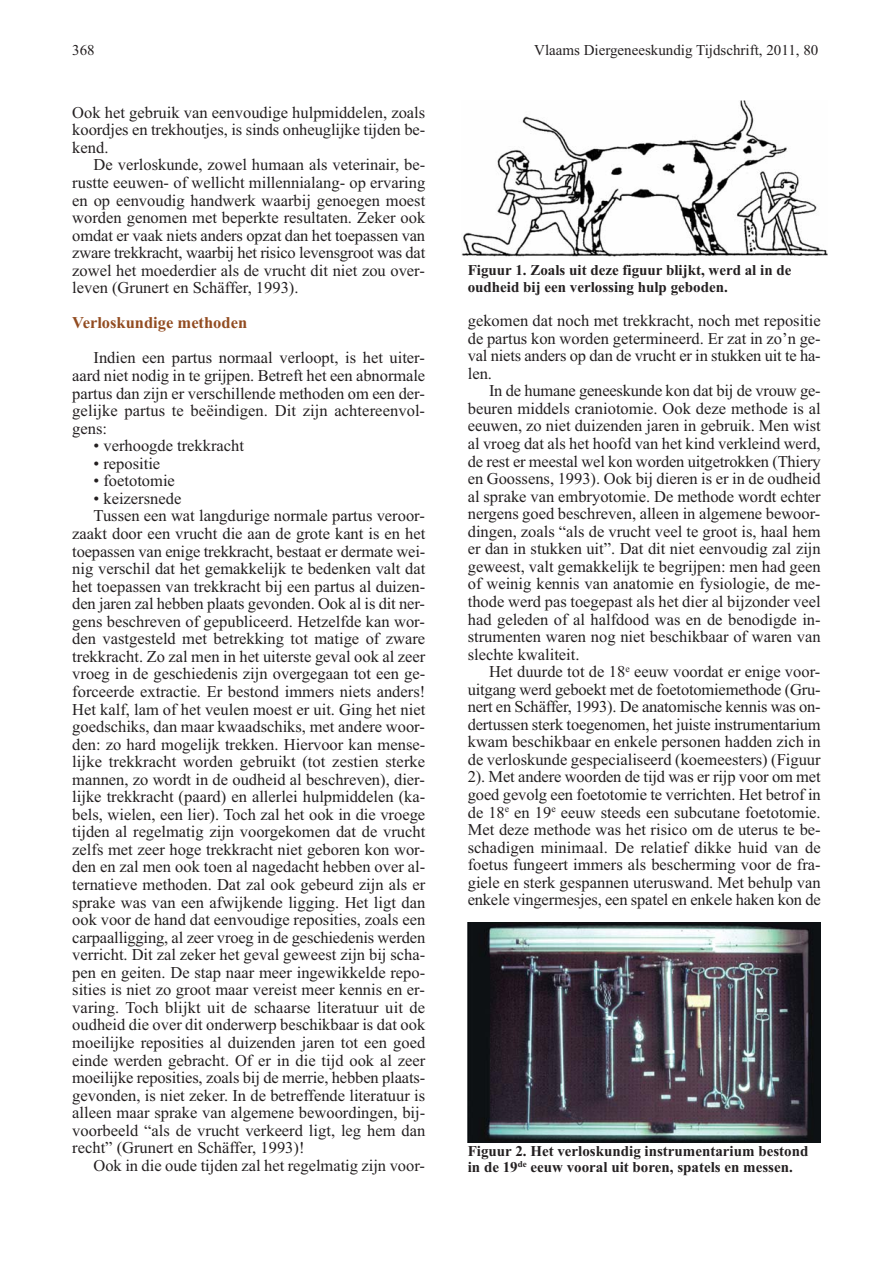
<style>
.page{position:relative;width:893px;height:1263px;background:#fff}
.page>*{position:absolute;margin:0;border:0;box-sizing:border-box;transform-origin:0 0}
.t1{font:16.5px/17.5px "Times New Roman";color:#231f20;text-align:justify}
.t2{font:700 16.5px "Times New Roman";color:#924c21}
.t3{font:700 15px/16.2px "Times New Roman";color:#231f20}
.t4{font:15px "Times New Roman";color:#231f20}
</style>
<div class="page">
<img style="left:462px;top:100px;width:365px;height:157px">
<img style="left:468px;top:923px;width:353px;height:219px">
<p class="t4" style="left:72px;top:45px;width:24px">368</p>
<p class="t4" style="left:534px;top:45px;width:286px">Vlaams Diergeneeskundig Tijdschrift, 2011, 80</p>
<p class="t1" style="left:72px;top:105px;width:354px">Ook het gebruik van eenvoudige hulpmiddelen, zoals koordjes en trekhoutjes, is sinds onheuglijke tijden be&shy;kend.</p>
<p class="t1" style="left:72px;top:158px;width:354px;text-indent:21px">De verloskunde, zowel humaan als veterinair, be&shy;rustte eeuwen- of wellicht millennialang- op ervaring en op eenvoudig handwerk waarbij genoegen moest worden genomen met beperkte resultaten. Zeker ook omdat er vaak niets anders opzat dan het toepassen van zware trekkracht, waarbij het risico levensgroot was dat zowel het moederdier als de vrucht dit niet zou over&shy;leven (Grunert en Schäffer, 1993).</p>
<p class="t2" style="left:72px;top:317px;width:176px">Verloskundige methoden</p>
<p class="t1" style="left:72px;top:351px;width:354px;text-indent:21px">Indien een partus normaal verloopt, is het uiter&shy;aard niet nodig in te grijpen. Betreft het een abnormale partus dan zijn er verschillende methoden om een der&shy;gelijke partus te beëindigen. Dit zijn achtereenvol&shy;gens:</p>
<p class="t1" style="left:94px;top:438px;width:152px">• verhoogde trekkracht</p>
<p class="t1" style="left:94px;top:456px;width:68px">• repositie</p>
<p class="t1" style="left:94px;top:474px;width:83px">• foetotomie</p>
<p class="t1" style="left:94px;top:491px;width:89px">• keizersnede</p>
<p class="t1" style="left:94px;top:509px;width:333px">Tussen een wat langdurige normale partus veroor-</p>
<p class="t1" style="left:72px;top:526px;width:354px">zaakt door een vrucht die aan de grote kant is en het</p>
<p class="t1" style="left:72px;top:544px;width:354px">toepassen van enige trekkracht, bestaat er dermate wei-</p>
<p class="t1" style="left:72px;top:561px;width:354px">nig verschil dat het gemakkelijk te bedenken valt dat</p>
<p class="t1" style="left:72px;top:579px;width:354px">het toepassen van trekkracht bij een partus al duizen-</p>
<p class="t1" style="left:72px;top:596px;width:354px">den jaren zal hebben plaats gevonden. Ook al is dit ner-</p>
<p class="t1" style="left:72px;top:614px;width:354px">gens beschreven of gepubliceerd. Hetzelfde kan wor-</p>
<p class="t1" style="left:72px;top:632px;width:354px">den vastgesteld met betrekking tot matige of zware</p>
<p class="t1" style="left:72px;top:649px;width:354px">trekkracht. Zo zal men in het uiterste geval ook al zeer</p>
<p class="t1" style="left:72px;top:667px;width:354px">vroeg in de geschiedenis zijn overgegaan tot een ge-</p>
<p class="t1" style="left:72px;top:684px;width:354px">forceerde extractie. Er bestond immers niets anders!</p>
<p class="t1" style="left:72px;top:702px;width:354px">Het kalf, lam of het veulen moest er uit. Ging het niet</p>
<p class="t1" style="left:72px;top:719px;width:354px">goedschiks, dan maar kwaadschiks, met andere woor-</p>
<p class="t1" style="left:72px;top:737px;width:354px">den: zo hard mogelijk trekken. Hiervoor kan mense-</p>
<p class="t1" style="left:72px;top:754px;width:354px">lijke trekkracht worden gebruikt (tot zestien sterke</p>
<p class="t1" style="left:72px;top:772px;width:354px">mannen, zo wordt in de oudheid al beschreven), dier-</p>
<p class="t1" style="left:72px;top:789px;width:354px">lijke trekkracht (paard) en allerlei hulpmiddelen (ka-</p>
<p class="t1" style="left:72px;top:807px;width:354px">bels, wielen, een lier). Toch zal het ook in die vroege</p>
<p class="t1" style="left:72px;top:825px;width:354px">tijden al regelmatig zijn voorgekomen dat de vrucht</p>
<p class="t1" style="left:72px;top:842px;width:354px">zelfs met zeer hoge trekkracht niet geboren kon wor-</p>
<p class="t1" style="left:72px;top:860px;width:354px">den en zal men ook toen al nagedacht hebben over al-</p>
<p class="t1" style="left:72px;top:877px;width:354px">ternatieve methoden. Dat zal ook gebeurd zijn als er</p>
<p class="t1" style="left:72px;top:895px;width:354px">sprake was van een afwijkende ligging. Het ligt dan</p>
<p class="t1" style="left:72px;top:912px;width:354px">ook voor de hand dat eenvoudige reposities, zoals een</p>
<p class="t1" style="left:72px;top:930px;width:354px">carpaalligging, al zeer vroeg in de geschiedenis werden</p>
<p class="t1" style="left:72px;top:947px;width:354px">verricht. Dit zal zeker het geval geweest zijn bij scha-</p>
<p class="t1" style="left:72px;top:965px;width:354px">pen en geiten. De stap naar meer ingewikkelde repo-</p>
<p class="t1" style="left:72px;top:982px;width:354px">sities is niet zo groot maar vereist meer kennis en er-</p>
<p class="t1" style="left:72px;top:1000px;width:354px">varing. Toch blijkt uit de schaarse literatuur uit de</p>
<p class="t1" style="left:72px;top:1018px;width:354px">oudheid die over dit onderwerp beschikbaar is dat ook</p>
<p class="t1" style="left:72px;top:1035px;width:354px">moeilijke reposities al duizenden jaren tot een goed</p>
<p class="t1" style="left:72px;top:1053px;width:354px">einde werden gebracht. Of er in die tijd ook al zeer</p>
<p class="t1" style="left:72px;top:1070px;width:354px">moeilijke reposities, zoals bij de merrie, hebben plaats-</p>
<p class="t1" style="left:72px;top:1088px;width:354px">gevonden, is niet zeker. In de betreffende literatuur is</p>
<p class="t1" style="left:72px;top:1105px;width:354px">alleen maar sprake van algemene bewoordingen, bij-</p>
<p class="t1" style="left:72px;top:1123px;width:354px">voorbeeld “als de vrucht verkeerd ligt, leg hem dan</p>
<p class="t1" style="left:72px;top:1140px;width:234px">recht” (Grunert en Schäffer, 1993)!</p>
<p class="t1" style="left:94px;top:1158px;width:333px">Ook in die oude tijden zal het regelmatig zijn voor-</p>
<p class="t3" style="left:468px;top:264px;width:325px">Figuur 1. Zoals uit deze figuur blijkt, werd al in de oudheid bij een verlossing hulp geboden.</p>
<p class="t1" style="left:468px;top:313px;width:354px">gekomen dat noch met trekkracht, noch met repositie de partus kon worden getermineerd. Er zat in zo’n ge&shy;val niets anders op dan de vrucht er in stukken uit te ha&shy;len.</p>
<p class="t1" style="left:468px;top:384px;width:354px;text-indent:21px">In de humane geneeskunde kon dat bij de vrouw ge&shy;beuren middels craniotomie. Ook deze methode is al eeuwen, zo niet duizenden jaren in gebruik. Men wist al vroeg dat als het hoofd van het kind verkleind werd, de rest er meestal wel kon worden uitgetrokken (Thiery en Goossens, 1993). Ook bij dieren is er in de oudheid al sprake van embryotomie. De methode wordt echter nergens goed beschreven, alleen in algemene bewoor&shy;dingen, zoals “als de vrucht veel te groot is, haal hem er dan in stukken uit”. Dat dit niet eenvoudig zal zijn geweest, valt gemakkelijk te begrijpen: men had geen of weinig kennis van anatomie en fysiologie, de me&shy;thode werd pas toegepast als het dier al bijzonder veel had geleden of al halfdood was en de benodigde in&shy;strumenten waren nog niet beschikbaar of waren van slechte kwaliteit.</p>
<p class="t1" style="left:468px;top:664px;width:354px;text-indent:21px">Het duurde tot de 18<sup>e</sup> eeuw voordat er enige voor&shy;uitgang werd geboekt met de foetotomiemethode (Gru&shy;nert en Schäffer, 1993). De anatomische kennis was on&shy;dertussen sterk toegenomen, het juiste instrumentarium kwam beschikbaar en enkele personen hadden zich in de verloskunde gespecialiseerd (koemeesters) (Figuur 2). Met andere woorden de tijd was er rijp voor om met goed gevolg een foetotomie te verrichten. Het betrof in de 18<sup>e</sup> en 19<sup>e</sup> eeuw steeds een subcutane foetotomie.<br>Met deze methode was het risico om de uterus te be&shy;schadigen minimaal. De relatief dikke huid van de foetus fungeert immers als bescherming voor de fra&shy;giele en sterk gespannen uteruswand. Met behulp van enkele vingermesjes, een spatel en enkele haken kon de</p>
<p class="t3" style="left:468px;top:1144px;width:342px">Figuur 2. Het verloskundig instrumentarium bestond in de 19<sup>de</sup> eeuw vooral uit boren, spatels en messen.</p>
</div>
